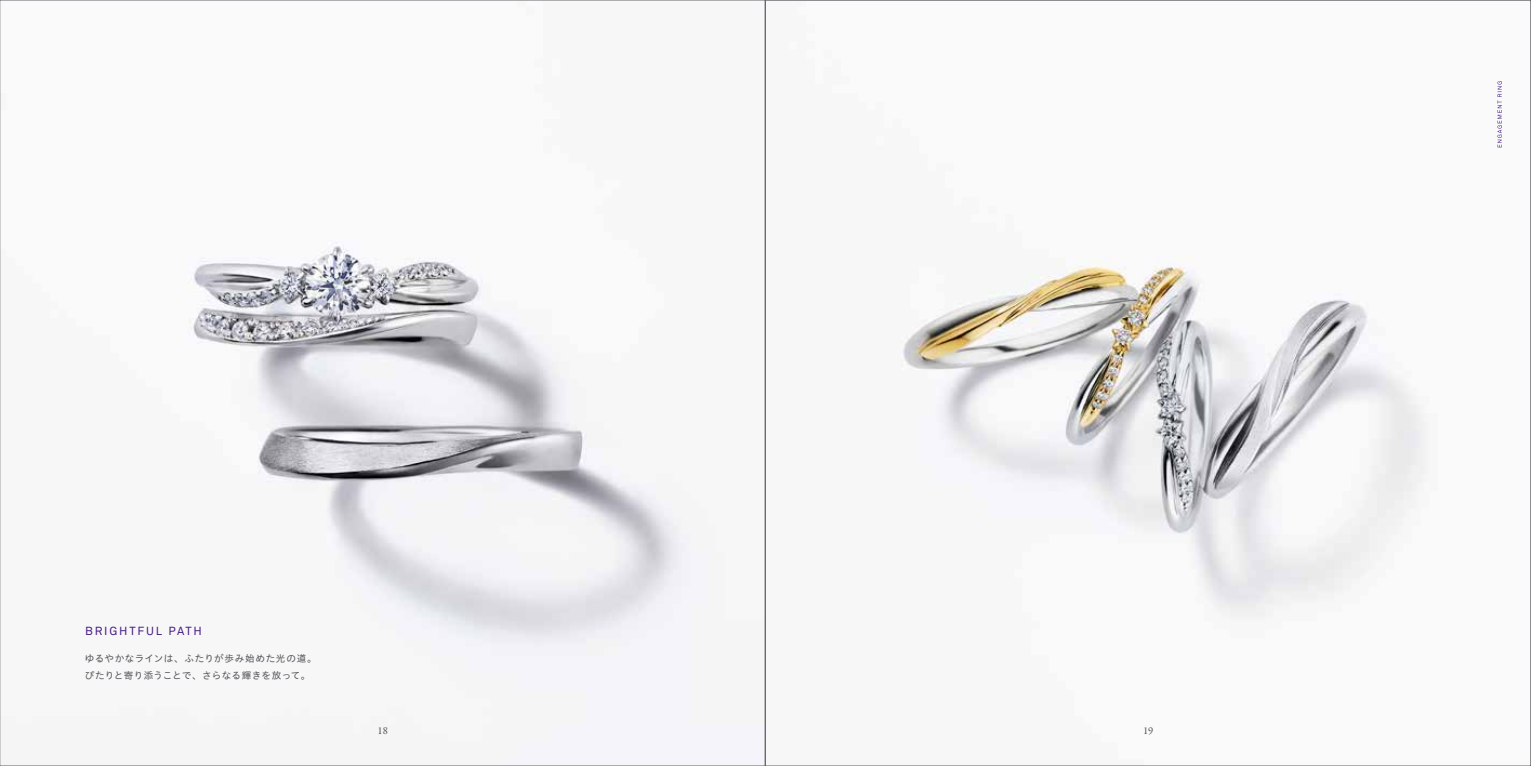
<style>
.page{position:relative;width:1531px;height:766px;background:#fff}
.page>*{position:absolute;margin:0;border:0;box-sizing:border-box;transform-origin:0 0}
.t1{font:11.7px "Akkurat";letter-spacing:.155em;color:#461a83}
.t2{font:10.65px "Garamond Premr Pro";color:#54555a}
.t3{font:9.6px/17px "Hiragino UD Sans Std W4";letter-spacing:.04em;color:#54555a}
</style>
<div class="page">
<img style="left:188px;top:147px;width:1314px;height:616px">
<svg style="left:1497px;top:81px;width:5px;height:66px"></svg>
<p class="t1" style="left:85px;top:624px;width:118px">BRIGHTFUL PATH</p>
<p class="t3" style="left:85px;top:648px;width:233px">ゆるやかなラインは、ふたりが歩み始めた光の道。ぴたりと寄り添うことで、さらなる輝きを放って。</p>
<p class="t2" style="left:378px;top:724px;width:12px">18</p>
<p class="t2" style="left:1143px;top:724px;width:12px">19</p>
</div>
